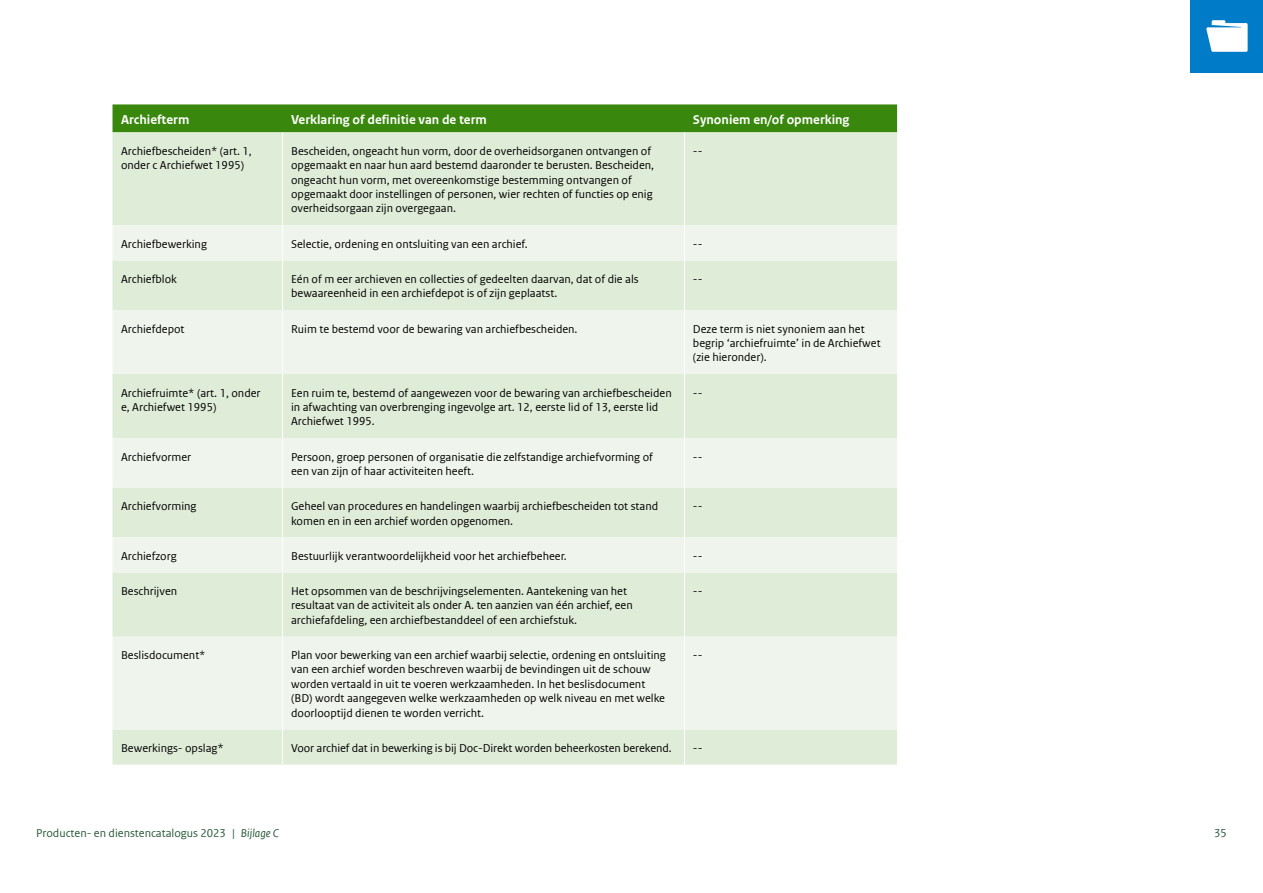
<style>
.page{position:relative;width:1263px;height:893px;background:#fff}
.page>*{position:absolute;margin:0;border:0;box-sizing:border-box;transform-origin:0 0}
.Table_Head{font:700 13.5px "Rijksoverheid Sans Web Text";color:#fff}
.Table_Body_Left{font:12px/14.4px "Rijksoverheid Sans Web Text";color:#000}
.t1{font:12px "Rijksoverheid Sans Web Text";color:#275937}
.s1{font-style:italic}
</style>
<div class="page">
<div style="left:112px;top:104px;width:785px;height:28px;background:#39870c"></div>
<div style="left:112px;top:132px;width:785px;height:633px;background:#dfecd8"></div>
<svg style="left:112px;top:225px;width:785px;height:504px;background:#e7f0e3"></svg>
<hr style="left:282px;top:132px;width:1px;height:93px;background:#fff">
<hr style="left:684px;top:132px;width:1px;height:93px;background:#fff">
<hr style="left:282px;top:225px;width:1px;height:35px;background:#fff">
<hr style="left:684px;top:225px;width:1px;height:35px;background:#fff">
<hr style="left:282px;top:260px;width:1px;height:50px;background:#fff">
<hr style="left:684px;top:260px;width:1px;height:50px;background:#fff">
<hr style="left:282px;top:310px;width:1px;height:64px;background:#fff">
<hr style="left:684px;top:310px;width:1px;height:64px;background:#fff">
<hr style="left:282px;top:374px;width:1px;height:64px;background:#fff">
<hr style="left:684px;top:374px;width:1px;height:64px;background:#fff">
<hr style="left:282px;top:438px;width:1px;height:50px;background:#fff">
<hr style="left:684px;top:438px;width:1px;height:50px;background:#fff">
<hr style="left:282px;top:488px;width:1px;height:49px;background:#fff">
<hr style="left:684px;top:488px;width:1px;height:49px;background:#fff">
<hr style="left:282px;top:537px;width:1px;height:36px;background:#fff">
<hr style="left:684px;top:537px;width:1px;height:36px;background:#fff">
<hr style="left:282px;top:573px;width:1px;height:64px;background:#fff">
<hr style="left:684px;top:573px;width:1px;height:64px;background:#fff">
<hr style="left:282px;top:637px;width:1px;height:92px;background:#fff">
<hr style="left:684px;top:637px;width:1px;height:92px;background:#fff">
<hr style="left:282px;top:729px;width:1px;height:36px;background:#fff">
<hr style="left:684px;top:729px;width:1px;height:36px;background:#fff">
<div style="left:1191px;top:0;width:72px;height:72px;background:#007bc7"></div>
<svg style="left:1206px;top:20px;width:41px;height:32px"></svg>
<p class="Table_Head" style="left:121px;top:112px;width:70px">Archiefterm</p>
<p class="Table_Head" style="left:291px;top:112px;width:197px">Verklaring of definitie van de term</p>
<p class="Table_Head" style="left:693px;top:112px;width:158px">Synoniem en/of opmerking</p>
<p class="Table_Body_Left" style="left:121px;top:144px;width:132px">Archiefbescheiden* (art. 1, onder c Archiefwet 1995)</p>
<p class="Table_Body_Left" style="left:291px;top:144px;width:365px">Bescheiden, ongeacht hun vorm, door de overheidsorganen ontvangen of opgemaakt en naar hun aard bestemd daaronder te berusten. Bescheiden, ongeacht hun vorm, met overeenkomstige bestemming ontvangen of opgemaakt door instellingen of personen, wier rechten of functies op enig overheidsorgaan zijn overgegaan.</p>
<p class="Table_Body_Left" style="left:693px;top:144px;width:11px">--</p>
<p class="Table_Body_Left" style="left:121px;top:237px;width:87px">Archiefbewerking</p>
<p class="Table_Body_Left" style="left:291px;top:237px;width:238px">Selectie, ordening en ontsluiting van een archief.</p>
<p class="Table_Body_Left" style="left:693px;top:237px;width:11px">--</p>
<p class="Table_Body_Left" style="left:121px;top:272px;width:57px">Archiefblok</p>
<p class="Table_Body_Left" style="left:291px;top:272px;width:349px">Eén of m eer archieven en collecties of gedeelten daarvan, dat of die als bewaareenheid in een archiefdepot is of zijn geplaatst.</p>
<p class="Table_Body_Left" style="left:693px;top:272px;width:11px">--</p>
<p class="Table_Body_Left" style="left:121px;top:321px;width:65px">Archiefdepot</p>
<p class="Table_Body_Left" style="left:291px;top:321px;width:288px">Ruim te bestemd voor de bewaring van archiefbescheiden.</p>
<p class="Table_Body_Left" style="left:693px;top:321px;width:189px">Deze term is niet synoniem aan het begrip ‘archiefruimte’ in de Archiefwet (zie hieronder).</p>
<p class="Table_Body_Left" style="left:121px;top:385px;width:141px">Archiefruimte* (art. 1, onder e, Archiefwet 1995)</p>
<p class="Table_Body_Left" style="left:291px;top:385px;width:382px">Een ruim te, bestemd of aangewezen voor de bewaring van archiefbescheiden in afwachting van overbrenging ingevolge art. 12, eerste lid of 13, eerste lid<br>Archiefwet 1995.</p>
<p class="Table_Body_Left" style="left:693px;top:385px;width:11px">--</p>
<p class="Table_Body_Left" style="left:121px;top:449px;width:72px">Archiefvormer</p>
<p class="Table_Body_Left" style="left:291px;top:449px;width:363px">Persoon, groep personen of organisatie die zelfstandige archiefvorming of een van zijn of haar activiteiten heeft.</p>
<p class="Table_Body_Left" style="left:693px;top:449px;width:11px">--</p>
<p class="Table_Body_Left" style="left:121px;top:499px;width:77px">Archiefvorming</p>
<p class="Table_Body_Left" style="left:291px;top:499px;width:369px">Geheel van procedures en handelingen waarbij archiefbescheiden tot stand komen en in een archief worden opgenomen.</p>
<p class="Table_Body_Left" style="left:693px;top:499px;width:11px">--</p>
<p class="Table_Body_Left" style="left:121px;top:549px;width:57px">Archiefzorg</p>
<p class="Table_Body_Left" style="left:291px;top:549px;width:277px">Bestuurlijk verantwoordelijkheid voor het archiefbeheer.</p>
<p class="Table_Body_Left" style="left:693px;top:549px;width:11px">--</p>
<p class="Table_Body_Left" style="left:121px;top:584px;width:58px">Beschrijven</p>
<p class="Table_Body_Left" style="left:291px;top:584px;width:343px">Het opsommen van de beschrijvingselementen. Aantekening van het resultaat van de activiteit als onder A. ten aanzien van één archief, een archiefafdeling, een archiefbestanddeel of een archiefstuk.</p>
<p class="Table_Body_Left" style="left:693px;top:584px;width:11px">--</p>
<p class="Table_Body_Left" style="left:121px;top:648px;width:86px">Beslisdocument*</p>
<p class="Table_Body_Left" style="left:291px;top:648px;width:376px">Plan voor bewerking van een archief waarbij selectie, ordening en ontsluiting van een archief worden beschreven waarbij de bevindingen uit de schouw worden vertaald in uit te voeren werkzaamheden. In het beslisdocument (BD) wordt aangegeven welke werkzaamheden op welk niveau en met welke doorlooptijd dienen te worden verricht.</p>
<p class="Table_Body_Left" style="left:693px;top:648px;width:11px">--</p>
<p class="Table_Body_Left" style="left:121px;top:741px;width:104px">Bewerkings- opslag*</p>
<p class="Table_Body_Left" style="left:291px;top:741px;width:382px">Voor archief dat in bewerking is bij Doc-Direkt worden beheerkosten berekend.</p>
<p class="Table_Body_Left" style="left:693px;top:741px;width:11px">--</p>
<p class="t1" style="left:36px;top:826px;width:244px">Producten- en dienstencatalogus 2023 | <span class="s1">Bijlage C</span></p>
<p class="t1" style="left:1214px;top:826px;width:14px">35</p>
</div>
